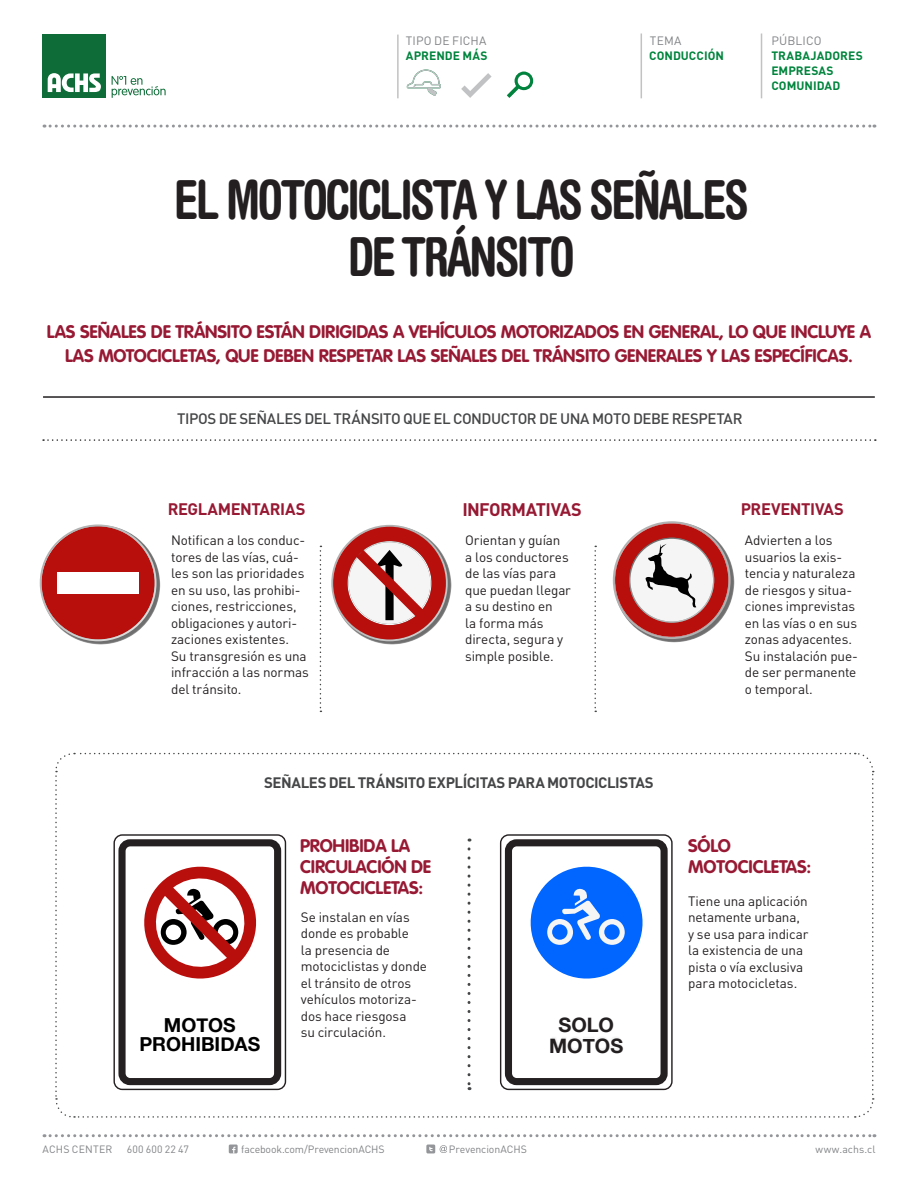
<style>
.page{position:relative;width:918px;height:1188px;background:#fff}
.page>*{position:absolute;margin:0;border:0;box-sizing:border-box;transform-origin:0 0}
.Titulos_Helvetica_Ro{font:700 condensed 54px/57px "Helvetica Rounded LT Std";letter-spacing:-.05em;color:#231f20;text-align:center;scale:.9 1}
.t1{font:700 19.95px/21.3px "Helvetica Neue";color:#231f20;text-align:center}
.t2{font:700 19.35px/18.8px "Helvetica Neue";color:#000;text-align:center}
.Bajadas_Vag_Rounded{font:700 18px/24px "VAG Rounded Std";letter-spacing:-.01em;color:#971933;text-align:center}
.Subtitulos_Vag_Round{font:700 18px/21px "VAG Rounded Std";letter-spacing:-.01em;color:#971933}
.Subtitulos_Din_Bold{font:700 18px "DIN Pro";letter-spacing:-.035em;color:#971933}
.Subtitulos_Din_Bold-2{font:700 16.5px "DIN Pro";letter-spacing:-.025em;color:#971933}
.Subtitulos_Vag_Round-2{font:500 15px "DIN Pro";letter-spacing:-.03em;color:#454647}
.Subtitulos_Vag_Round-3{font:700 15px "DIN Pro";letter-spacing:-.03em;color:#454647}
.Cuerpos{font:13.5px/16.5px "DIN Pro";letter-spacing:-.01em;color:#231f20}
.t3{font:700 12px/15px "DIN Pro";letter-spacing:.005em;color:#00843d}
.t4{font:12px "DIN Pro";letter-spacing:.015em;color:#808285}
.t5{font:10.5px "DIN Pro";letter-spacing:-.005em;color:#808285}
.t6{font:10.5px "DIN Pro";letter-spacing:.015em;color:#808285}
.t7{font:10.5px "DIN Pro";letter-spacing:.02em;color:#808285}
</style>
<div class="page">
<svg style="left:320px;top:546px;width:1px;height:166px"></svg>
<svg style="left:594px;top:546px;width:2px;height:166px"></svg>
<svg style="left:44px;top:1134px;width:831px;height:3px"></svg>
<svg style="left:440px;top:1145px;width:7px;height:8px"></svg>
<div style="left:229px;top:1145px;width:9px;height:8px;background:#939598"></div>
<svg style="left:232px;top:1147px;width:3px;height:6px"></svg>
<div style="left:426px;top:1145px;width:9px;height:8px;background:#939598"></div>
<svg style="left:429px;top:1147px;width:4px;height:4px"></svg>
<img style="left:655px;top:563px;width:79px;height:79px">
<svg style="left:613px;top:521px;width:118px;height:118px"></svg>
<img style="left:373px;top:566px;width:78px;height:79px">
<svg style="left:331px;top:525px;width:117px;height:116px"></svg>
<img style="left:81px;top:566px;width:79px;height:79px">
<svg style="left:40px;top:524px;width:117px;height:117px"></svg>
<div style="left:57px;top:572px;width:82px;height:22px;background:#fff"></div>
<hr style="left:43px;top:396px;width:832px;height:2px;background:#231f20">
<svg style="left:43px;top:439px;width:833px;height:2px"></svg>
<svg style="left:55px;top:752px;width:819px;height:366px"></svg>
<svg style="left:44px;top:125px;width:831px;height:3px"></svg>
<hr style="left:641px;top:34px;width:1px;height:64px;background:#c1c2c4">
<hr style="left:397px;top:35px;width:2px;height:63px;background:#c1c2c4">
<hr style="left:761px;top:34px;width:1px;height:64px;background:#c1c2c4">
<svg style="left:461px;top:73px;width:31px;height:25px"></svg>
<div style="left:43px;top:34px;width:63px;height:64px;background:#0e6c38"></div>
<svg style="left:48px;top:73px;width:53px;height:19px"></svg>
<svg style="left:112px;top:76px;width:54px;height:22px"></svg>
<svg style="left:507px;top:72px;width:26px;height:26px"></svg>
<svg style="left:407px;top:70px;width:34px;height:26px"></svg>
<p class="t4" style="left:406px;top:32px;width:82px">TIPO DE FICHA</p>
<p class="t4" style="left:650px;top:32px;width:33px">TEMA</p>
<p class="t3" style="left:649px;top:47px;width:76px">CONDUCCIÓN</p>
<p class="t3" style="left:406px;top:47px;width:83px">APRENDE MÁS</p>
<p class="t4" style="left:771px;top:32px;width:52px">PÚBLICO</p>
<p class="t3" style="left:771px;top:47px;width:93px">TRABAJADORES<br>EMPRESAS<br>COMUNIDAD</p>
<p class="Titulos_Helvetica_Ro" style="left:174px;top:170px;width:640px">EL MOTOCICLISTA Y LAS SEÑALES<br>DE TRÁNSITO</p>
<p class="Bajadas_Vag_Rounded" style="left:47px;top:321px;width:826px">LAS SEÑALES DE TRÁNSITO ESTÁN DIRIGIDAS A VEHÍCULOS MOTORIZADOS EN GENERAL, LO QUE INCLUYE A<br>LAS MOTOCICLETAS, QUE DEBEN RESPETAR LAS SEÑALES DEL TRÁNSITO GENERALES Y LAS ESPECÍFICAS.</p>
<p class="Subtitulos_Vag_Round-2" style="left:177px;top:409px;width:567px">TIPOS DE SEÑALES DEL TRÁNSITO QUE EL CONDUCTOR DE UNA MOTO DEBE RESPETAR</p>
<p class="Subtitulos_Din_Bold-2" style="left:168px;top:498px;width:139px">REGLAMENTARIAS</p>
<p class="Subtitulos_Din_Bold" style="left:462px;top:497px;width:121px">INFORMATIVAS</p>
<p class="Subtitulos_Din_Bold-2" style="left:741px;top:498px;width:105px">PREVENTIVAS</p>
<p class="Cuerpos" style="left:465px;top:532px;width:107px">Orientan y guían<br>a los conductores de las vías para que puedan llegar a su destino en<br>la forma más directa, segura y simple posible.</p>
<p class="Cuerpos" style="left:171px;top:532px;width:139px">Notifican a los conduc&shy;tores de las vías, cuá&shy;les son las prioridades en su uso, las prohibi&shy;ciones, restricciones, obligaciones y autori&shy;zaciones existentes.<br>Su transgresión es una infracción a las normas del tránsito.</p>
<p class="Cuerpos" style="left:745px;top:532px;width:115px">Advierten a los usuarios la exis&shy;tencia y naturaleza de riesgos y situa&shy;ciones imprevistas en las vías o en sus zonas adyacentes.<br>Su instalación pue&shy;de ser permanente o temporal.</p>
<p class="Subtitulos_Vag_Round-3" style="left:264px;top:772px;width:391px">SEÑALES DEL TRÁNSITO EXPLÍCITAS PARA MOTOCICLISTAS</p>
<h3 class="t2" style="left:139px;top:1016px;width:123px">MOTOS<br>PROHIBIDAS</h3>
<p class="Subtitulos_Vag_Round" style="left:300px;top:836px;width:133px">PROHIBIDA LA<br>CIRCULACIÓN DE<br>MOTOCICLETAS:</p>
<p class="Subtitulos_Vag_Round" style="left:688px;top:836px;width:125px">SÓLO<br>MOTOCICLETAS:</p>
<p class="Cuerpos" style="left:688px;top:892px;width:122px">Tiene una aplicación netamente urbana, y se usa para indicar la existencia de una pista o vía exclusiva para motocicletas.</p>
<p class="Cuerpos" style="left:301px;top:908px;width:128px">Se instalan en vías donde es probable<br>la presencia de motociclistas y donde el tránsito de otros vehículos motoriza&shy;dos hace riesgosa<br>su circulación.</p>
<p class="t1" style="left:549px;top:1015px;width:76px">SOLO<br>MOTOS</p>
<p class="t6" style="left:43px;top:1142px;width:71px">ACHS CENTER</p>
<p class="t7" style="left:127px;top:1142px;width:64px">600 600 22 47</p>
<p class="t5" style="left:241px;top:1142px;width:145px">facebook.com/PrevencionACHS</p>
<p class="t5" style="left:449px;top:1142px;width:80px">PrevencionACHS</p>
<p class="t5" style="left:816px;top:1142px;width:61px">www.achs.cl</p>
</div>
